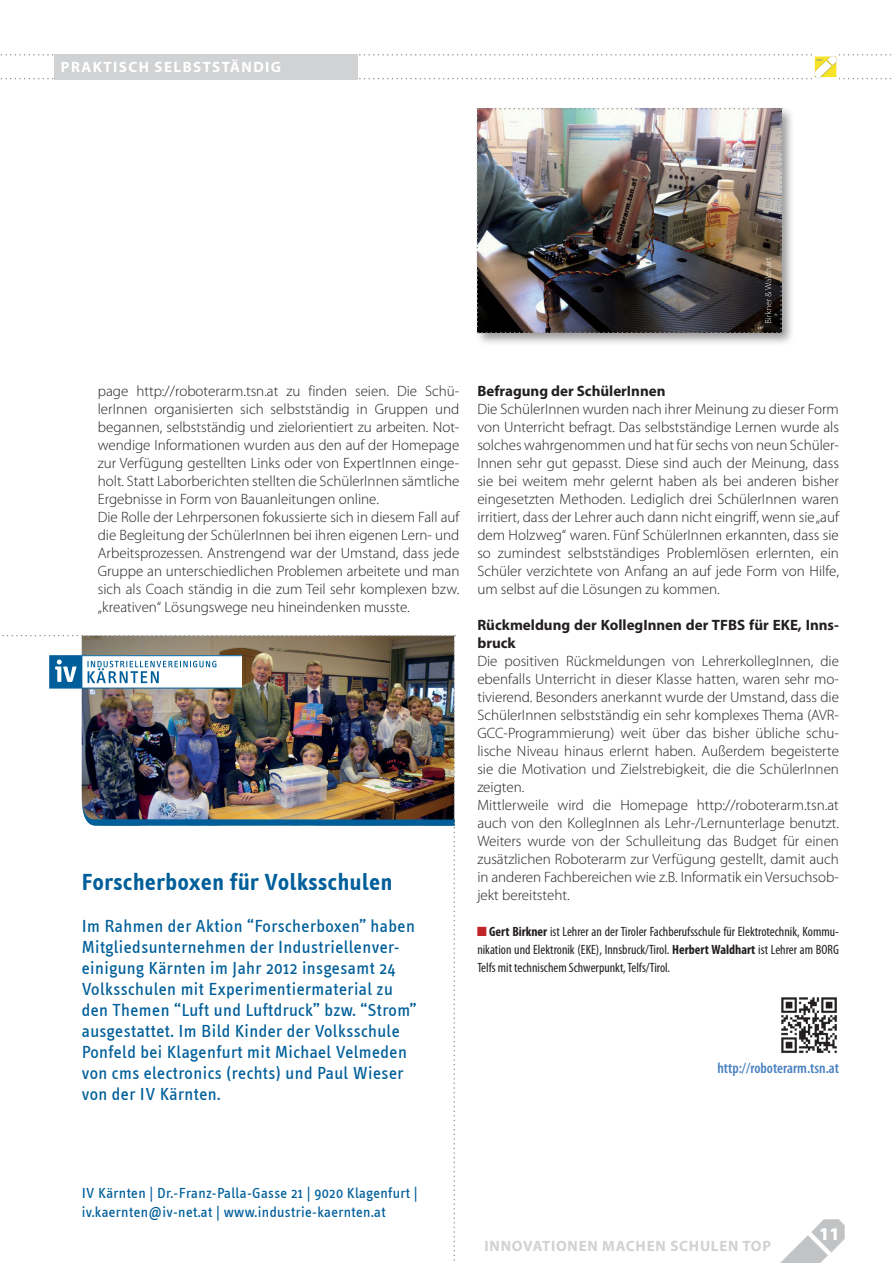
<style>
.page{position:relative;width:893px;height:1263px;background:#fff}
.page>*{position:absolute;margin:0;border:0;box-sizing:border-box;transform-origin:0 0}
.t1{font:700 24px "IV Font";letter-spacing:.025em;color:#005f9a}
.t2{font:18px/21px "IV Font";letter-spacing:.025em;color:#005f9a}
.t3{font:900 18px "Myriad Pro";color:#fff}
.t4{font:300 15px/18px "Myriad Pro";color:#231f20}
.t5{font:15px/19.5px "IV Font";letter-spacing:.025em;color:#005f9a}
.t6{font:700 15px/18px "Myriad Pro";color:#231f20}
.t7{font:700 15px "Myriad Pro";letter-spacing:.05em;color:#d1d2d4}
.t8{font:600 condensed 15px "Myriad Pro";color:#4a81bf}
.t9{font:700 15px "Myriad Pro";letter-spacing:.095em;color:#fff}
.t10{font:condensed 13.5px/18px "Myriad Pro";color:#231f20;text-align:justify}
.t11{font:700 2.85px "Myriad";color:#939598;scale:1.05 1}
.s1{font-family:"Courier New";font-stretch:normal;font-size:15px;color:#c02429}
.s2{font-weight:700}
</style>
<div class="page">
<svg style="left:780px;top:1219px;width:65px;height:44px"></svg>
<svg style="left:0;top:54px;width:892px;height:25px"></svg>
<div style="left:814px;top:56px;width:23px;height:22px;border:1px solid #fff"></div>
<div style="left:54px;top:54px;width:304px;height:26px;background:#d1d2d4"></div>
<img style="left:2px;top:635px;width:453px;height:626px">
<div style="left:474px;top:106px;width:321px;height:241px;background:#231f20;opacity:.45"></div>
<img style="left:781px;top:997px;width:56px;height:57px">
<img style="left:477px;top:108px;width:305px;height:225px">
<p class="t9" style="left:61px;top:59px;width:222px">Praktisch selbstständig</p>
<p class="t11" style="left:816px;top:59px;width:8px">IMST</p>
<p class="t4" style="left:98px;top:382px;width:363px">page http://roboterarm.tsn.at zu finden seien. Die Schü&shy;lerInnen organisierten sich selbstständig in Gruppen und begannen, selbstständig und zielorientiert zu arbeiten. Not&shy;wendige Informationen wurden aus den auf der Homepage zur Verfügung gestellten Links oder von ExpertInnen einge&shy;holt. Statt Laborberichten stellten die SchülerInnen sämtliche Ergebnisse in Form von Bauanleitungen online.<br>Die Rolle der Lehrpersonen fokussierte sich in diesem Fall auf die Begleitung der SchülerInnen bei ihren eigenen Lern- und Arbeitsprozessen. Anstrengend war der Umstand, dass jede Gruppe an unterschiedlichen Problemen arbeitete und man sich als Coach ständig in die zum Teil sehr komplexen bzw. „kreativen“ Lösungswege neu hineindenken musste.</p>
<p class="t6" style="left:477px;top:382px;width:190px">Befragung der SchülerInnen</p>
<p class="t4" style="left:477px;top:400px;width:363px;text-align:justify">Die SchülerInnen wurden nach ihrer Meinung zu dieser Form von Unterricht befragt. Das selbstständige Lernen wurde als solches wahrgenommen und hat für sechs von neun Schüler-Innen sehr gut gepasst. Diese sind auch der Meinung, dass sie bei weitem mehr gelernt haben als bei anderen bisher eingesetzten Methoden. Lediglich drei SchülerInnen waren irritiert, dass der Lehrer auch dann nicht eingriff, wenn sie „auf dem Holzweg“ waren. Fünf SchülerInnen erkannten, dass sie so zumindest selbstständiges Problemlösen erlernten, ein Schüler verzichtete von Anfang an auf jede Form von Hilfe, um selbst auf die Lösungen zu kommen.</p>
<p class="t6" style="left:477px;top:616px;width:363px">Rückmeldung der KollegInnen der TFBS für EKE, Inns&shy;bruck</p>
<p class="t4" style="left:477px;top:652px;width:363px">Die positiven Rückmeldungen von LehrerkollegInnen, die ebenfalls Unterricht in dieser Klasse hatten, waren sehr mo&shy;tivierend. Besonders anerkannt wurde der Umstand, dass die SchülerInnen selbstständig ein sehr komplexes Thema (AVR-GCC-Programmierung) weit über das bisher übliche schu&shy;lische Niveau hinaus erlernt haben. Außerdem begeisterte sie die Motivation und Zielstrebigkeit, die die SchülerInnen zeigten.<br>Mittlerweile wird die Homepage http://roboterarm.tsn.at auch von den KollegInnen als Lehr-/Lernunterlage benutzt.<br>Weiters wurde von der Schulleitung das Budget für einen zusätzlichen Roboterarm zur Verfügung gestellt, damit auch in anderen Fachbereichen wie z.B. Informatik ein Versuchsob&shy;jekt bereitsteht.</p>
<p class="t10" style="left:477px;top:922px;width:363px"><span class="s1">■</span> <span class="s2">Gert Birkner</span> ist Lehrer an der Tiroler Fachberufsschule für Elektrotechnik, Kommu&shy;nikation und Elektronik (EKE), Innsbruck/Tirol. <span class="s2">Herbert Waldhart</span> ist Lehrer am BORG Telfs mit technischem Schwerpunkt, Telfs/Tirol.</p>
<h1 class="t1" style="left:82px;top:867px;width:312px">Forscherboxen für Volksschulen</h1>
<p class="t2" style="left:82px;top:915px;width:336px">Im Rahmen der Aktion “Forscherboxen” haben Mitgliedsunternehmen der Industriellenver&shy;einigung Kärnten im Jahr 2012 insgesamt 24<br>Volksschulen mit Experimentiermaterial zu den Themen “Luft und Luftdruck” bzw. “Strom” ausgestattet. Im Bild Kinder der Volksschule Ponfeld bei Klagenfurt mit Michael Velmeden von cms electronics (rechts) und Paul Wieser von der IV Kärnten.</p>
<p class="t8" style="left:717px;top:1058px;width:123px">http://roboterarm.tsn.at</p>
<p class="t5" style="left:82px;top:1183px;width:337px">IV Kärnten | Dr.-Franz-Palla-Gasse 21 | 9020 Klagenfurt | iv.kaernten@iv-net.at | www.industrie-kaernten.at</p>
<p class="t7" style="left:485px;top:1237px;width:288px">INNOVATIONEN MACHEN SCHULEN TOP</p>
<p class="t3" style="left:819px;top:1223px;width:22px">11</p>
</div>
